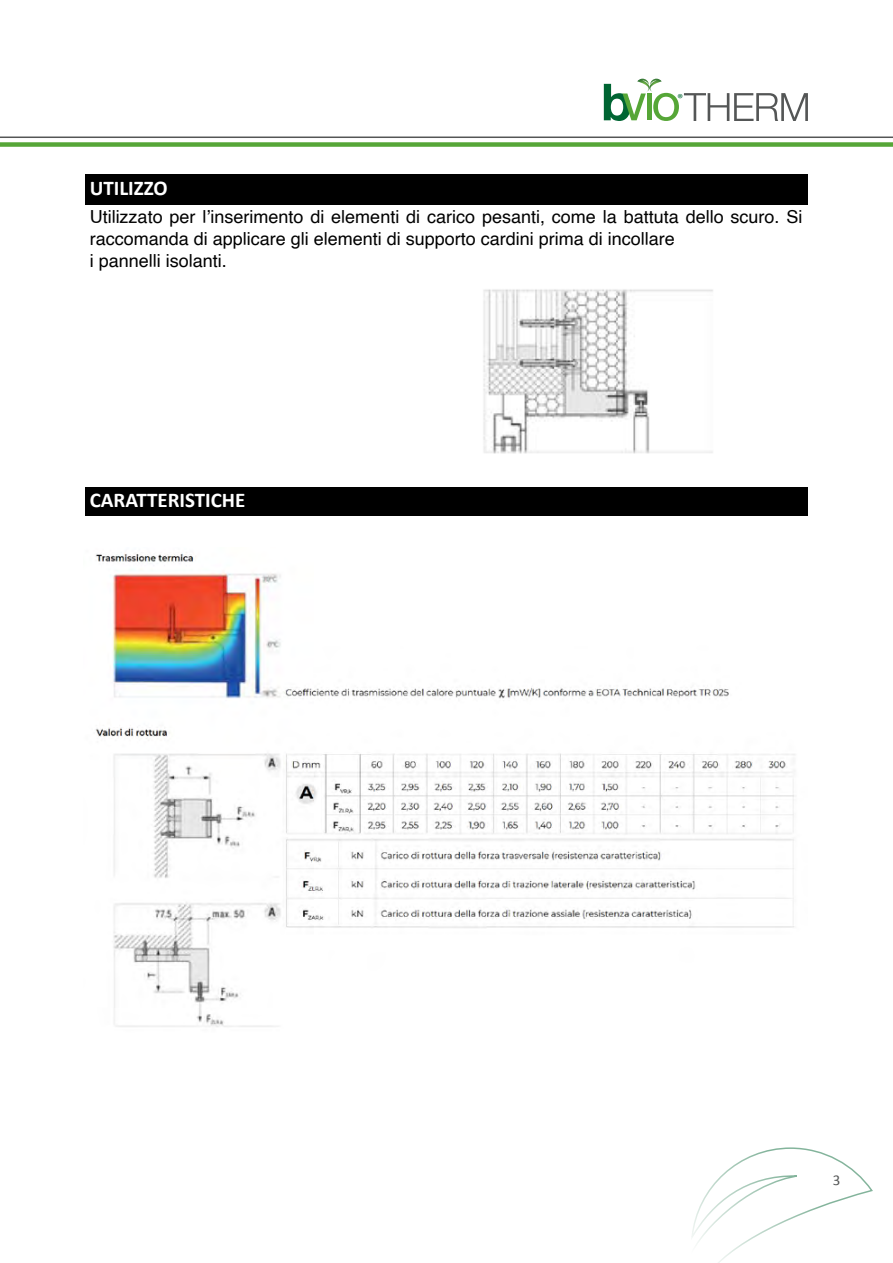
<style>
.page{position:relative;width:893px;height:1263px;background:#fff}
.page>*{position:absolute;margin:0;border:0;box-sizing:border-box;transform-origin:0 0}
.t1{font:700 21px "Calibri";color:#fff}
.t2{font:18px/21.6px "Helvetica";color:#000}
.t3{font:15px "Calibri";color:#545656}
.t4{font:13.2px "Myriad Pro";color:#006533}
</style>
<div class="page">
<svg style="left:692px;top:1147px;width:181px;height:116px"></svg>
<svg style="left:604px;top:79px;width:204px;height:42px"></svg>
<hr style="left:0;top:137px;width:893px;height:1px;background:#545656">
<div style="left:0;top:142px;width:893px;height:5px;background:#56a637"></div>
<div style="left:85px;top:487px;width:722px;height:29px;background:#000"></div>
<img style="left:483px;top:289px;width:230px;height:165px">
<img style="left:95px;top:552px;width:700px;height:475px">
<div style="left:85px;top:174px;width:722px;height:31px;background:#000"></div>
<p class="t4" style="left:677px;top:90px;width:7px">®</p>
<p class="t1" style="left:90px;top:173px;width:80px">UTILIZZO</p>
<p class="t2" style="left:90px;top:207px;width:714px">Utilizzato per l’inserimento di elementi di carico pesanti, come la battuta dello scuro. Si raccomanda di applicare gli elementi di supporto cardini prima di incollare<br>i pannelli isolanti.</p>
<p class="t1" style="left:90px;top:485px;width:157px">CARATTERISTICHE</p>
<p class="t3" style="left:833px;top:1171px;width:9px">3</p>
</div>
